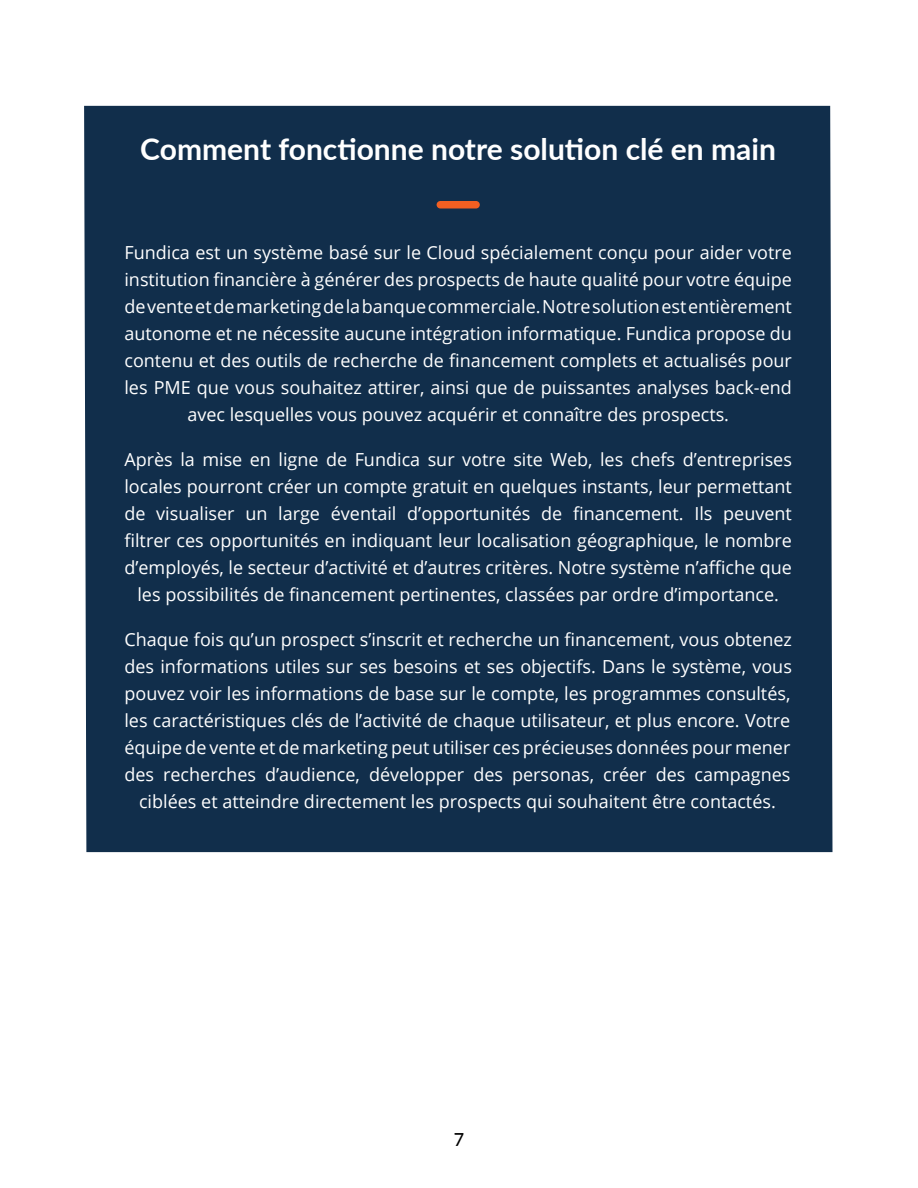
<style>
.page{position:relative;width:918px;height:1188px;background:#fff}
.page>*{position:absolute;margin:0;border:0;box-sizing:border-box;transform-origin:0 0}
.t1{font:700 30px "Lato";color:#fff}
.t2{font:18px/27px "Open Sans";color:#fff;text-align:center}
.t3{font:500 18px "Lato";color:#000}
</style>
<div class="page">
<div style="left:84px;top:106px;width:749px;height:746px;background:#112e4b"></div>
<div style="left:437px;top:201px;width:43px;height:7px;background:#f15f22;border-radius:4px"></div>
<h1 class="t1" style="left:140px;top:127px;width:637px">Comment fonctionne notre solution clé en main</h1>
<p class="t2" style="left:124px;top:239px;width:669px">Fundica est un système basé sur le Cloud spécialement conçu pour aider votre institution financière à générer des prospects de haute qualité pour votre équipe de vente et de marketing de la banque commerciale. Notre solution est entièrement autonome et ne nécessite aucune intégration informatique. Fundica propose du contenu et des outils de recherche de financement complets et actualisés pour les PME que vous souhaitez attirer, ainsi que de puissantes analyses back-end avec lesquelles vous pouvez acquérir et connaître des prospects.</p>
<p class="t2" style="left:124px;top:446px;width:669px">Après la mise en ligne de Fundica sur votre site Web, les chefs d’entreprises locales pourront créer un compte gratuit en quelques instants, leur permettant de visualiser un large éventail d’opportunités de financement. Ils peuvent filtrer ces opportunités en indiquant leur localisation géographique, le nombre d’employés, le secteur d’activité et d’autres critères. Notre système n’affiche que les possibilités de financement pertinentes, classées par ordre d’importance.</p>
<p class="t2" style="left:124px;top:626px;width:669px">Chaque fois qu’un prospect s’inscrit et recherche un financement, vous obtenez des informations utiles sur ses besoins et ses objectifs. Dans le système, vous pouvez voir les informations de base sur le compte, les programmes consultés, les caractéristiques clés de l’activité de chaque utilisateur, et plus encore. Votre équipe de vente et de marketing peut utiliser ces précieuses données pour mener des recherches d’audience, développer des personas, créer des campagnes ciblées et atteindre directement les prospects qui souhaitent être contactés.</p>
<p class="t3" style="left:454px;top:1127px;width:12px">7</p>
</div>
